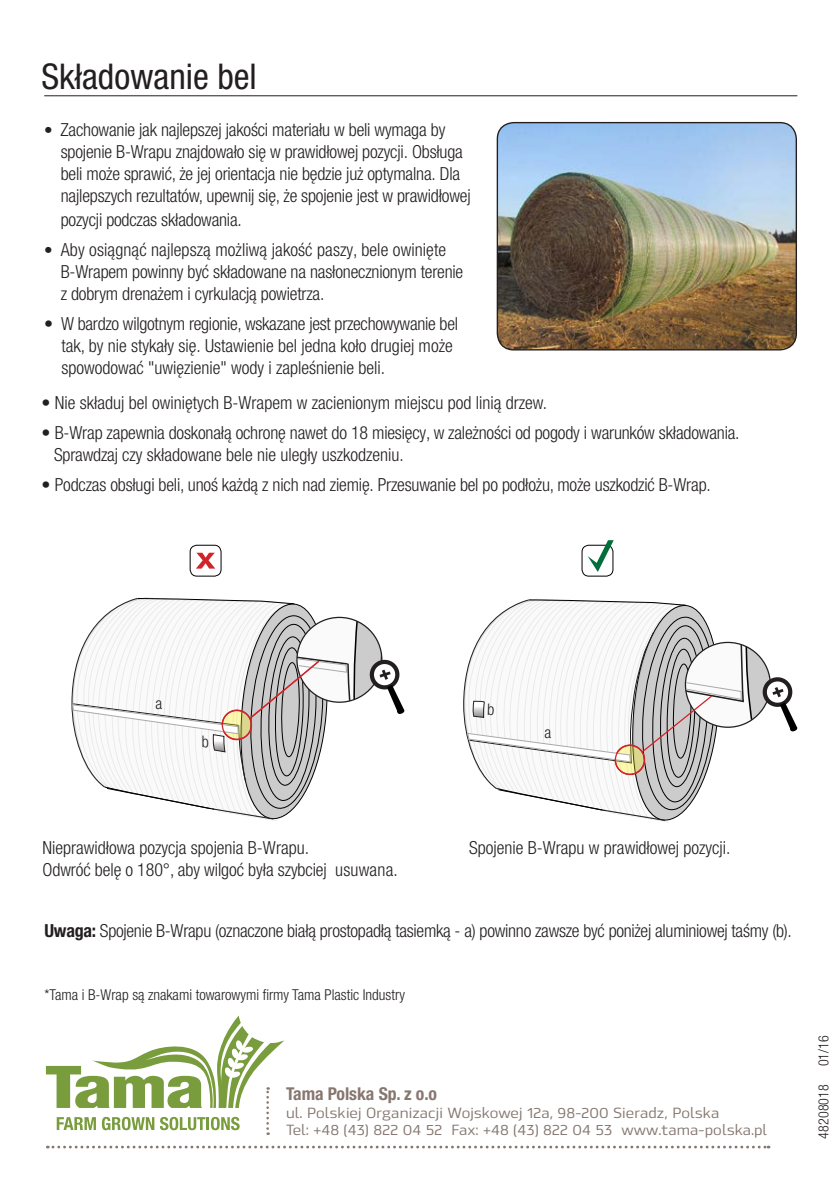
<style>
.page{position:relative;width:840px;height:1191px;background:#fff}
.page>*{position:absolute;margin:0;border:0;box-sizing:border-box;transform-origin:0 0}
.t1{font:condensed 35.6px "Helvetica Neue LT Pro";color:#231f20}
.t2{font:300 condensed 18px "Helvetica Neue LT Pro";letter-spacing:-.01em;color:#231f20}
.Company{font:700 condensed 17.8px "Helvetica Neue LT Pro";color:#867770}
.t3{font:300 condensed 16px "Helvetica Neue LT Pro";color:#231f20}
.t4{font:300 condensed 15px "Helvetica Neue LT Pro";color:#231f20}
.Adress{font:500 14.8px "Hackman";letter-spacing:.01em;color:#867770}
.t5{font:300 condensed 14px "Helvetica Neue LT Pro";letter-spacing:.01em;color:#231f20}
.s1{font-weight:400;font-size:17px}
.s2{font-weight:700}
</style>
<div class="page">
<hr style="left:44px;top:95px;width:753px;height:1px;background:#231f20">
<img style="left:498px;top:123px;width:297px;height:227px">
<div style="left:496px;top:122px;width:300px;height:228px;border:1px solid #231f20;border-radius:16px"></div>
<svg style="left:463px;top:599px;width:334px;height:223px"></svg>
<div style="left:189px;top:545px;width:32px;height:31px;border:1px solid #000;border-radius:7px"></div>
<svg style="left:196px;top:553px;width:19px;height:15px"></svg>
<div style="left:581px;top:545px;width:32px;height:31px;border:1px solid #000;border-radius:7px"></div>
<svg style="left:587px;top:540px;width:26px;height:32px"></svg>
<svg style="left:47px;top:1145px;width:721px;height:3px"></svg>
<svg style="left:46px;top:1015px;width:238px;height:120px"></svg>
<svg style="left:71px;top:597px;width:334px;height:224px"></svg>
<p class="t1" style="left:41px;top:56px;width:217px">Składowanie bel</p>
<p class="t2" style="left:44px;top:119px;width:402px"><span class="s1">•</span> Zachowanie jak najlepszej jakości materiału w beli wymaga by</p>
<p class="t2" style="left:61px;top:141px;width:403px">spojenie B-Wrapu znajdowało się w prawidłowej pozycji. Obsługa</p>
<p class="t2" style="left:61px;top:163px;width:400px">beli może sprawić, że jej orientacja nie będzie już optymalna. Dla</p>
<p class="t2" style="left:61px;top:185px;width:411px">najlepszych rezultatów, upewnij się, że spojenie jest w prawidłowej</p>
<p class="t2" style="left:61px;top:209px;width:182px">pozycji podczas składowania.</p>
<p class="t2" style="left:44px;top:239px;width:403px"><span class="s1">•</span> Aby osiągnąć najlepszą możliwą jakość paszy, bele owinięte</p>
<p class="t2" style="left:61px;top:261px;width:404px">B-Wrapem powinny być składowane na nasłonecznionym terenie</p>
<p class="t2" style="left:61px;top:283px;width:265px">z dobrym drenażem i cyrkulacją powietrza.</p>
<p class="t2" style="left:44px;top:313px;width:415px">• W bardzo wilgotnym regionie, wskazane jest przechowywanie bel</p>
<p class="t2" style="left:61px;top:335px;width:392px">tak, by nie stykały się. Ustawienie bel jedna koło drugiej może</p>
<p class="t2" style="left:61px;top:357px;width:325px">spowodować "uwięzienie" wody i zapleśnienie beli.</p>
<p class="t2" style="left:42px;top:392px;width:506px">• Nie składuj bel owiniętych B-Wrapem w zacienionym miejscu pod linią drzew.</p>
<p class="t2" style="left:42px;top:422px;width:699px">• B-Wrap zapewnia doskonałą ochronę nawet do 18 miesięcy, w zależności od pogody i warunków składowania.</p>
<p class="t2" style="left:54px;top:444px;width:351px">Sprawdzaj czy składowane bele nie uległy uszkodzeniu.</p>
<p class="t2" style="left:42px;top:474px;width:670px">• Podczas obsługi beli, unoś każdą z nich nad ziemię. Przesuwanie bel po podłożu, może uszkodzić B-Wrap.</p>
<p class="t3" style="left:155px;top:694px;width:8px">a</p>
<p class="t3" style="left:487px;top:700px;width:9px">b</p>
<p class="t3" style="left:544px;top:723px;width:8px">a</p>
<p class="t2" style="left:43px;top:837px;width:268px">Nieprawidłowa pozycja spojenia B-Wrapu.</p>
<p class="t2" style="left:43px;top:859px;width:356px">Odwróć belę o 180°, aby wilgoć była szybciej usuwana.</p>
<p class="t2" style="left:469px;top:837px;width:263px">Spojenie B-Wrapu w prawidłowej pozycji.</p>
<p class="t2" style="left:44px;top:920px;width:748px"><span class="s2">Uwaga:</span> Spojenie B-Wrapu (oznaczone białą prostopadłą tasiemką - a) powinno zawsze być poniżej aluminiowej taśmy (b).</p>
<p class="t4" style="left:44px;top:986px;width:362px">*Tama i B-Wrap są znakami towarowymi firmy Tama Plastic Industry</p>
<p class="Company" style="left:286px;top:1083px;width:152px">Tama Polska Sp. z o.o</p>
<p class="Adress" style="left:286px;top:1102px;width:434px">ul. Polskiej Organizacji Wojskowej 12a, 98-200 Sieradz, Polska</p>
<p class="Adress" style="left:286px;top:1119px;width:482px">Tel: +48 (43) 822 04 52 Fax: +48 (43) 822 04 53 www.tama-polska.pl</p>
<p class="t5" style="left:815px;top:1066px;width:33px;rotate:-90deg">01/16</p>
<p class="t5" style="left:815px;top:1138px;width:56px;rotate:-90deg">48208018</p>
</div>
